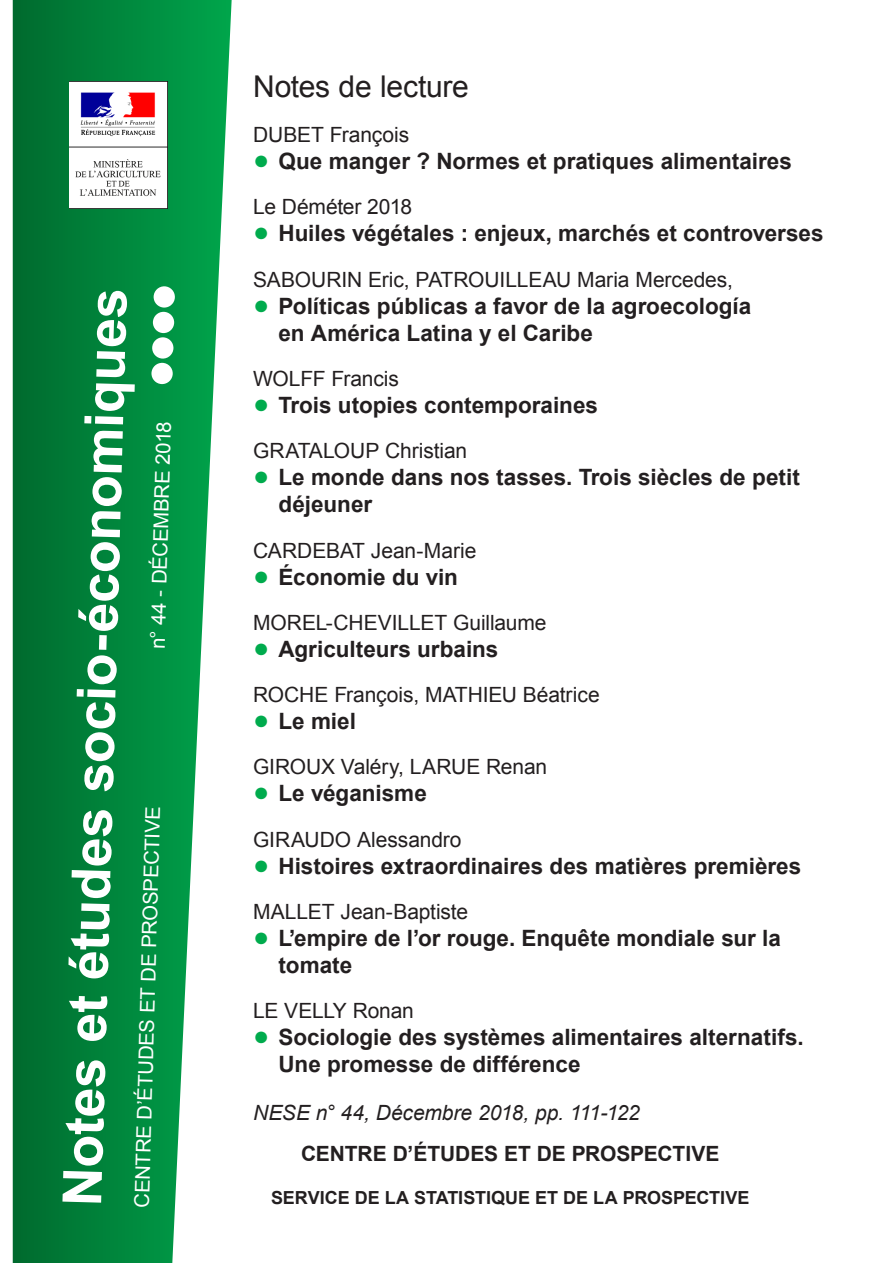
<style>
.page{position:relative;width:893px;height:1263px;background:#fff}
.page>*{position:absolute;margin:0;border:0;box-sizing:border-box;transform-origin:0 0}
.Texte_Couverture{font:700 54px "Arial";color:#fff}
.t1{font:30px "Arial";letter-spacing:-.01em;color:#231f20}
.t2{font:700 22.5px/27px "Arial";color:#231f20}
.Noms_des_rédacteurs{font:21px "Arial";letter-spacing:-.005em;color:#231f20}
.NESE_n__xx{font:italic 21px "Arial";letter-spacing:-.01em;color:#231f20}
.Texte_Couverture-2{font:700 21px "Arial";letter-spacing:-.005em;color:#231f20}
.Texte_Couverture-3{font:20.25px "Arial";color:#fff}
.Texte_Couverture-4{font:700 18px "Arial";letter-spacing:-.005em;color:#231f20}
.s1{font-size:27px;color:#00ab4d}
</style>
<div class="page">
<svg style="left:13px;top:0;width:219px;height:1263px;background:#259557"></svg>
<div style="left:151px;top:363px;width:22px;height:21px;background:#fff;border-radius:50%"></div>
<div style="left:152px;top:337px;width:22px;height:22px;background:#fff;border-radius:50%"></div>
<div style="left:153px;top:312px;width:21px;height:21px;background:#fff;border-radius:50%"></div>
<div style="left:153px;top:286px;width:22px;height:22px;background:#fff;border-radius:50%"></div>
<img style="left:70px;top:82px;width:98px;height:126px">
<p class="Texte_Couverture" style="left:43px;top:1204px;width:920px;rotate:-88deg">Notes et études socio-économiques</p>
<p class="Texte_Couverture-3" style="left:144px;top:648px;width:229px;rotate:-88deg">n° 44 - DÉCEMBRE 2018</p>
<p class="Texte_Couverture-3" style="left:127px;top:1207px;width:403px;rotate:-88deg">CENTRE D’ÉTUDES ET DE PROSPECTIVE</p>
<p class="t1" style="left:253px;top:67px;width:217px">Notes de lecture</p>
<p class="Noms_des_rédacteurs" style="left:253px;top:121px;width:158px">DUBET François</p>
<p class="t2" style="left:253px;top:148px;width:540px"><span class="s1">●</span> Que manger ? Normes et pratiques alimentaires</p>
<p class="Noms_des_rédacteurs" style="left:253px;top:193px;width:161px">Le Déméter 2018</p>
<p class="t2" style="left:253px;top:221px;width:572px"><span class="s1">●</span> Huiles végétales : enjeux, marchés et controverses</p>
<p class="Noms_des_rédacteurs" style="left:253px;top:266px;width:481px">SABOURIN Eric, PATROUILLEAU Maria Mercedes,</p>
<p class="t2" style="left:279px;top:293px;width:474px;text-indent:-26px"><span class="s1">●</span> Políticas públicas a favor de la agroecología en América Latina y el Caribe</p>
<p class="Noms_des_rédacteurs" style="left:253px;top:365px;width:147px">WOLFF Francis</p>
<p class="t2" style="left:253px;top:392px;width:347px"><span class="s1">●</span> Trois utopies contemporaines</p>
<p class="Noms_des_rédacteurs" style="left:253px;top:437px;width:216px">GRATALOUP Christian</p>
<p class="t2" style="left:279px;top:465px;width:523px;text-indent:-26px"><span class="s1">●</span> Le monde dans nos tasses. Trois siècles de petit déjeuner</p>
<p class="Noms_des_rédacteurs" style="left:253px;top:536px;width:225px">CARDEBAT Jean-Marie</p>
<p class="t2" style="left:253px;top:564px;width:206px"><span class="s1">●</span> Économie du vin</p>
<p class="Noms_des_rédacteurs" style="left:253px;top:609px;width:295px">MOREL-CHEVILLET Guillaume</p>
<p class="t2" style="left:253px;top:636px;width:247px"><span class="s1">●</span> Agriculteurs urbains</p>
<p class="Noms_des_rédacteurs" style="left:253px;top:681px;width:348px">ROCHE François, MATHIEU Béatrice</p>
<p class="t2" style="left:253px;top:708px;width:104px"><span class="s1">●</span> Le miel</p>
<p class="Noms_des_rédacteurs" style="left:253px;top:753px;width:296px">GIROUX Valéry, LARUE Renan</p>
<p class="t2" style="left:253px;top:781px;width:175px"><span class="s1">●</span> Le véganisme</p>
<p class="Noms_des_rédacteurs" style="left:253px;top:825px;width:210px">GIRAUDO Alessandro</p>
<p class="t2" style="left:253px;top:853px;width:550px"><span class="s1">●</span> Histoires extraordinaires des matières premières</p>
<p class="Noms_des_rédacteurs" style="left:253px;top:898px;width:217px">MALLET Jean-Baptiste</p>
<p class="t2" style="left:279px;top:925px;width:504px;text-indent:-26px"><span class="s1">●</span> L’empire de l’or rouge. Enquête mondiale sur la tomate</p>
<p class="Noms_des_rédacteurs" style="left:253px;top:997px;width:162px">LE VELLY Ronan</p>
<p class="t2" style="left:279px;top:1024px;width:527px;text-indent:-26px"><span class="s1">●</span> Sociologie des systèmes alimentaires alternatifs.<br>Une promesse de différence</p>
<p class="NESE_n__xx" style="left:253px;top:1099px;width:388px">NESE n° 44, Décembre 2018, pp. 111-122</p>
<p class="Texte_Couverture-2" style="left:301px;top:1139px;width:420px">CENTRE D’ÉTUDES ET DE PROSPECTIVE</p>
<p class="Texte_Couverture-4" style="left:271px;top:1186px;width:480px">SERVICE DE LA STATISTIQUE ET DE LA PROSPECTIVE</p>
</div>
